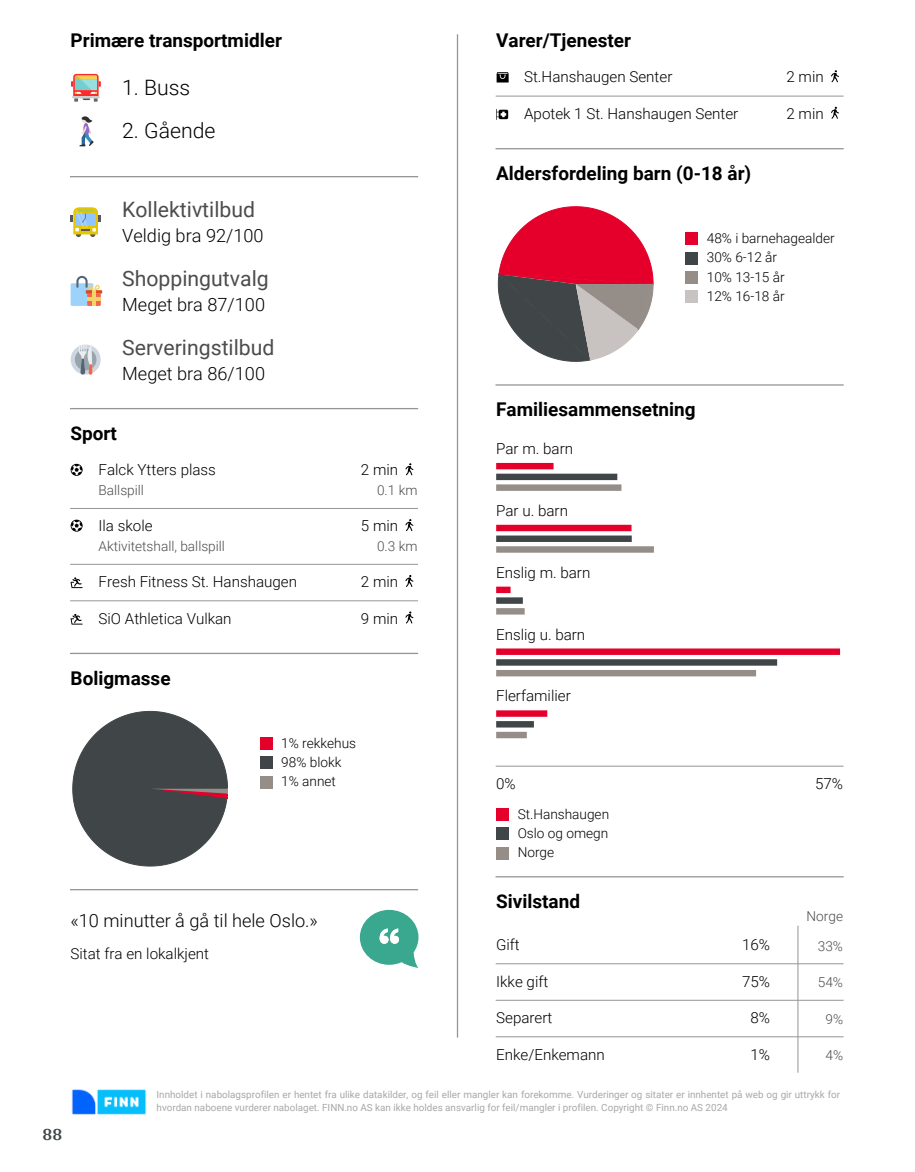
<style>
.page{position:relative;width:915px;height:1172px;background:#fff}
.page>*{position:absolute;margin:0;border:0;box-sizing:border-box;transform-origin:0 0}
.t1{font:21.15px "Roboto";color:#4c4c4c}
.t2{font:300 21.15px "Roboto";color:#000}
.t3{font:700 18.9px "Roboto";color:#000}
.t4{font:300 18.15px "Roboto";color:#000}
.t5{font:700 18px "Arya";color:#414749}
.t6{font:300 15.15px "Roboto";color:#000}
.t7{font:300 13.65px/19.4px "Roboto";color:#000}
.t8{font:300 13.65px "Roboto";color:#4c4c4c}
.t9{font:9.9px/12.9px "Roboto";color:#a8a8a8}
</style>
<div class="page">
<hr style="left:456px;top:35px;width:2px;height:1002px;background:#939598">
<svg style="left:71px;top:74px;width:30px;height:28px"></svg>
<svg style="left:79px;top:116px;width:15px;height:30px"></svg>
<hr style="left:71px;top:176px;width:346px;height:1px;background:#939598">
<svg style="left:71px;top:207px;width:30px;height:30px"></svg>
<div style="left:71px;top:283px;width:22px;height:23px;background:#9dd2fb"></div>
<svg style="left:76px;top:276px;width:25px;height:30px"></svg>
<svg style="left:86px;top:290px;width:16px;height:4px"></svg>
<hr style="left:92px;top:290px;width:4px;height:16px;background:#f2d46b">
<hr style="left:87px;top:298px;width:14px;height:3px;background:#f2d46b">
<svg style="left:71px;top:345px;width:30px;height:30px"></svg>
<div style="left:75px;top:349px;width:21px;height:21px;background:#99a5ad;border-radius:50%"></div>
<svg style="left:79px;top:344px;width:13px;height:31px"></svg>
<hr style="left:71px;top:408px;width:346px;height:1px;background:#939598">
<svg style="left:71px;top:464px;width:12px;height:12px"></svg>
<svg style="left:405px;top:463px;width:8px;height:12px"></svg>
<hr style="left:71px;top:508px;width:346px;height:1px;background:#939598">
<svg style="left:71px;top:520px;width:12px;height:12px"></svg>
<svg style="left:405px;top:519px;width:8px;height:12px"></svg>
<hr style="left:71px;top:564px;width:346px;height:1px;background:#939598">
<svg style="left:71px;top:577px;width:12px;height:11px"></svg>
<svg style="left:405px;top:575px;width:8px;height:12px"></svg>
<hr style="left:71px;top:600px;width:346px;height:1px;background:#939598">
<svg style="left:71px;top:614px;width:12px;height:11px"></svg>
<svg style="left:405px;top:611px;width:8px;height:12px"></svg>
<hr style="left:71px;top:653px;width:346px;height:1px;background:#939598">
<svg style="left:72px;top:711px;width:156px;height:156px"></svg>
<div style="left:260px;top:737px;width:12px;height:13px;background:#e4002b"></div>
<div style="left:260px;top:756px;width:12px;height:13px;background:#404548"></div>
<div style="left:260px;top:776px;width:12px;height:13px;background:#958e88"></div>
<hr style="left:71px;top:889px;width:346px;height:1px;background:#939598">
<svg style="left:360px;top:910px;width:58px;height:58px"></svg>
<svg style="left:496px;top:72px;width:12px;height:11px"></svg>
<svg style="left:831px;top:70px;width:7px;height:12px"></svg>
<hr style="left:496px;top:96px;width:346px;height:1px;background:#939598">
<svg style="left:496px;top:109px;width:12px;height:11px"></svg>
<svg style="left:831px;top:107px;width:7px;height:12px"></svg>
<hr style="left:496px;top:148px;width:346px;height:1px;background:#939598">
<svg style="left:497px;top:206px;width:156px;height:156px"></svg>
<div style="left:685px;top:232px;width:13px;height:13px;background:#e4002b"></div>
<div style="left:685px;top:252px;width:13px;height:13px;background:#404548"></div>
<div style="left:685px;top:271px;width:13px;height:13px;background:#958e88"></div>
<div style="left:685px;top:290px;width:13px;height:13px;background:#c8c3c0"></div>
<hr style="left:496px;top:384px;width:346px;height:2px;background:#939598">
<div style="left:496px;top:463px;width:57px;height:6px;background:#e4002b"></div>
<div style="left:496px;top:474px;width:121px;height:6px;background:#404548"></div>
<div style="left:496px;top:484px;width:125px;height:7px;background:#958e88"></div>
<div style="left:496px;top:525px;width:135px;height:6px;background:#e4002b"></div>
<div style="left:496px;top:535px;width:135px;height:7px;background:#404548"></div>
<div style="left:496px;top:546px;width:157px;height:7px;background:#958e88"></div>
<div style="left:496px;top:587px;width:14px;height:6px;background:#e4002b"></div>
<div style="left:496px;top:597px;width:26px;height:7px;background:#404548"></div>
<div style="left:496px;top:608px;width:28px;height:6px;background:#958e88"></div>
<div style="left:496px;top:648px;width:343px;height:7px;background:#e4002b"></div>
<div style="left:496px;top:659px;width:280px;height:7px;background:#404548"></div>
<div style="left:496px;top:670px;width:259px;height:6px;background:#958e88"></div>
<div style="left:496px;top:710px;width:51px;height:7px;background:#e4002b"></div>
<div style="left:496px;top:721px;width:37px;height:6px;background:#404548"></div>
<div style="left:496px;top:732px;width:30px;height:6px;background:#958e88"></div>
<hr style="left:496px;top:766px;width:346px;height:1px;background:#939598">
<div style="left:496px;top:808px;width:13px;height:13px;background:#e4002b"></div>
<div style="left:496px;top:827px;width:13px;height:13px;background:#404548"></div>
<div style="left:496px;top:847px;width:13px;height:12px;background:#958e88"></div>
<hr style="left:496px;top:876px;width:346px;height:1px;background:#939598">
<hr style="left:797px;top:926px;width:1px;height:146px;background:#939598">
<hr style="left:496px;top:963px;width:346px;height:1px;background:#939598">
<hr style="left:496px;top:1000px;width:346px;height:1px;background:#939598">
<hr style="left:496px;top:1036px;width:346px;height:1px;background:#939598">
<img style="left:71px;top:1089px;width:76px;height:26px">
<p class="t3" style="left:71px;top:27px;width:213px">Primære transportmidler</p>
<h1 class="t2" style="left:122px;top:73px;width:70px">1. Buss</h1>
<h1 class="t2" style="left:122px;top:116px;width:95px">2. Gående</h1>
<h1 class="t1" style="left:122px;top:195px;width:134px">Kollektivtilbud</h1>
<p class="t4" style="left:122px;top:223px;width:143px">Veldig bra 92/100</p>
<h1 class="t1" style="left:122px;top:264px;width:148px">Shoppingutvalg</h1>
<p class="t4" style="left:122px;top:292px;width:144px">Meget bra 87/100</p>
<h1 class="t1" style="left:122px;top:332px;width:154px">Serveringstilbud</h1>
<p class="t4" style="left:122px;top:360px;width:144px">Meget bra 86/100</p>
<p class="t3" style="left:71px;top:420px;width:48px">Sport</p>
<p class="t6" style="left:98px;top:459px;width:119px">Falck Ytters plass</p>
<p class="t6" style="left:361px;top:459px;width:39px">2 min</p>
<p class="t8" style="left:98px;top:481px;width:47px">Ballspill</p>
<p class="t8" style="left:377px;top:481px;width:42px">0.1 km</p>
<p class="t6" style="left:98px;top:515px;width:56px">Ila skole</p>
<p class="t6" style="left:361px;top:515px;width:39px">5 min</p>
<p class="t8" style="left:98px;top:537px;width:128px">Aktivitetshall, ballspill</p>
<p class="t8" style="left:377px;top:537px;width:42px">0.3 km</p>
<p class="t6" style="left:98px;top:571px;width:200px">Fresh Fitness St. Hanshaugen</p>
<p class="t6" style="left:361px;top:571px;width:39px">2 min</p>
<p class="t6" style="left:98px;top:608px;width:134px">SiO Athletica Vulkan</p>
<p class="t6" style="left:361px;top:608px;width:39px">9 min</p>
<p class="t3" style="left:71px;top:665px;width:101px">Boligmasse</p>
<p class="t3" style="left:496px;top:27px;width:136px">Varer/Tjenester</p>
<p class="t6" style="left:524px;top:66px;width:150px">St.Hanshaugen Senter</p>
<p class="t6" style="left:786px;top:66px;width:39px">2 min</p>
<p class="t6" style="left:524px;top:103px;width:216px">Apotek 1 St. Hanshaugen Senter</p>
<p class="t6" style="left:786px;top:103px;width:39px">2 min</p>
<p class="t3" style="left:496px;top:160px;width:256px">Aldersfordeling barn (0-18 år)</p>
<p class="t7" style="left:706px;top:228px;width:129px">48% i barnehagealder<br>30% 6-12 år<br>10% 13-15 år<br>12% 16-18 år</p>
<p class="t3" style="left:496px;top:396px;width:201px">Familiesammensetning</p>
<p class="t6" style="left:496px;top:438px;width:78px">Par m. barn</p>
<p class="t6" style="left:496px;top:500px;width:73px">Par u. barn</p>
<p class="t6" style="left:496px;top:562px;width:96px">Enslig m. barn</p>
<p class="t6" style="left:496px;top:623px;width:91px">Enslig u. barn</p>
<p class="t6" style="left:496px;top:685px;width:76px">Flerfamilier</p>
<p class="t5" style="left:43px;top:1123px;width:21px">88</p>
<p class="t7" style="left:281px;top:733px;width:76px">1% rekkehus<br>98% blokk<br>1% annet</p>
<p class="t6" style="left:496px;top:773px;width:21px">0%</p>
<p class="t6" style="left:814px;top:773px;width:29px">57%</p>
<p class="t7" style="left:517px;top:803px;width:93px;text-align:justify">St.Hanshaugen Oslo og omegn Norge</p>
<p class="t3" style="left:496px;top:888px;width:85px">Sivilstand</p>
<p class="t8" style="left:806px;top:906px;width:38px">Norge</p>
<p class="t6" style="left:496px;top:934px;width:25px">Gift</p>
<p class="t6" style="left:741px;top:934px;width:29px">16%</p>
<p class="t8" style="left:817px;top:936px;width:27px">33%</p>
<p class="t6" style="left:496px;top:970px;width:54px">Ikke gift</p>
<p class="t6" style="left:741px;top:970px;width:29px">75%</p>
<p class="t8" style="left:817px;top:973px;width:27px">54%</p>
<p class="t6" style="left:496px;top:1007px;width:58px">Separert</p>
<p class="t6" style="left:750px;top:1007px;width:21px">8%</p>
<p class="t8" style="left:825px;top:1009px;width:19px">9%</p>
<p class="t6" style="left:496px;top:1043px;width:110px">Enke/Enkemann</p>
<p class="t6" style="left:750px;top:1043px;width:21px">1%</p>
<p class="t8" style="left:825px;top:1046px;width:19px">4%</p>
<p class="t9" style="left:156px;top:1087px;width:684px">Innholdet i nabolagsprofilen er hentet fra ulike datakilder, og feil eller mangler kan forekomme. Vurderinger og sitater er innhentet på web og gir uttrykk for hvordan naboene vurderer nabolaget. FINN.no AS kan ikke holdes ansvarlig for feil/mangler i profilen. Copyright © Finn.no AS 2024</p>
<p class="t4" style="left:71px;top:908px;width:249px">«10 minutter å gå til hele Oslo.»</p>
<p class="t6" style="left:71px;top:943px;width:140px">Sitat fra en lokalkjent</p>
</div>
